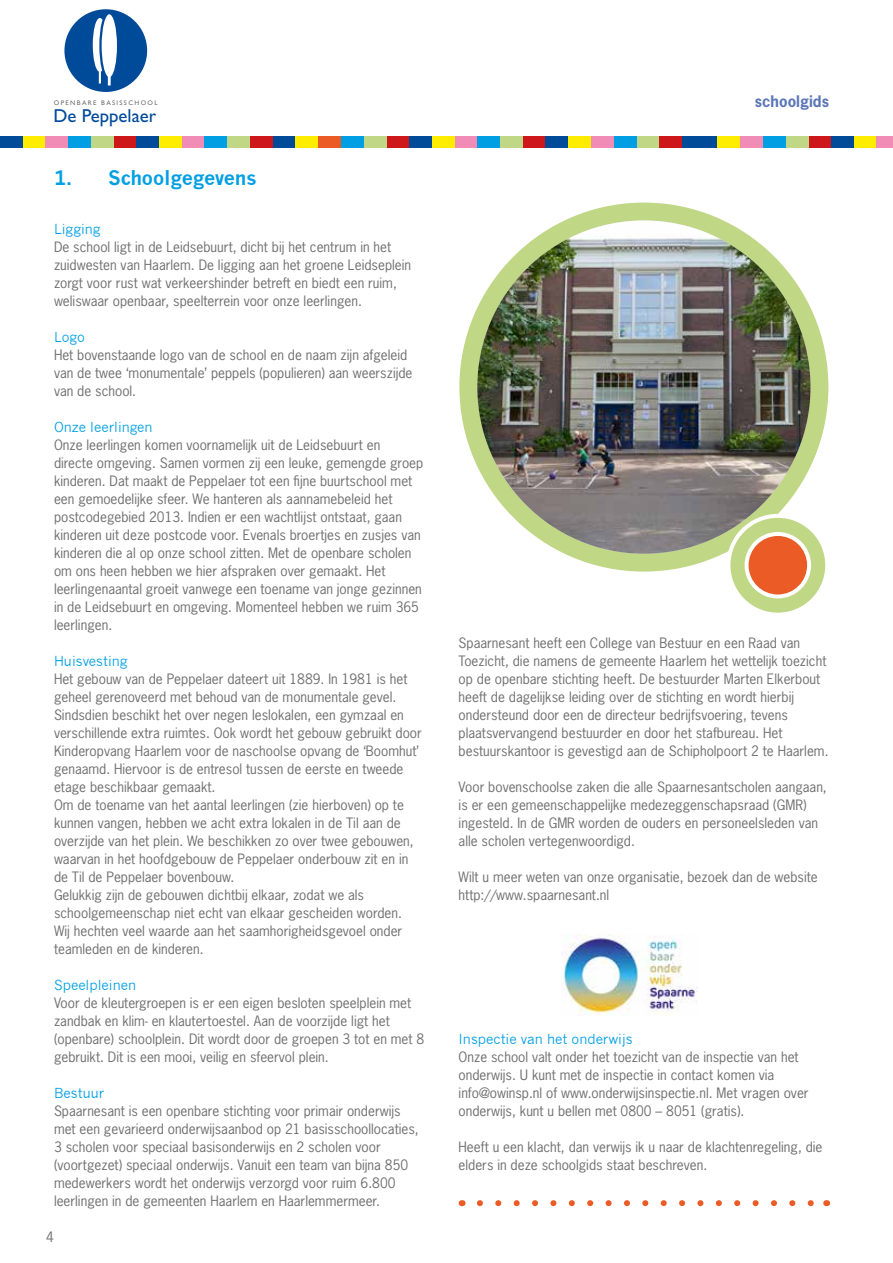
<style>
.page{position:relative;width:893px;height:1263px;background:#fff}
.page>*{position:absolute;margin:0;border:0;box-sizing:border-box;transform-origin:0 0}
.t1{font:700 19.5px "News Gothic";color:#009fe3}
.t2{font:18.75px "Gill Sans Std";color:#004a9a}
.t3{font:700 15px "News Gothic Std";color:#5c77b8}
.t4{font:13.5px/18px "News Gothic Std";color:#706f6f}
.t5{font:13.5px "News Gothic";color:#009fe3}
.t6{font:6.75px "Gill Sans Std";letter-spacing:.2em;color:#706f6f}
</style>
<div class="page">
<div style="left:64px;top:9px;width:83px;height:83px;background:#004a9a;border-radius:50%"></div>
<svg style="left:93px;top:14px;width:24px;height:71px"></svg>
<svg style="left:455px;top:198px;width:378px;height:378px;background:#cadd99"></svg>
<div style="left:451px;top:194px;width:386px;height:386px;border:9px solid #fff;border-radius:50%"></div>
<img style="left:477px;top:220px;width:333px;height:334px;border-radius:167px">
<svg style="left:480px;top:1200px;width:334px;height:6px"></svg>
<div style="left:273px;top:136px;width:23px;height:11px;background:#004a9a"></div>
<div style="left:296px;top:136px;width:22px;height:11px;background:#ffed00"></div>
<div style="left:318px;top:136px;width:23px;height:11px;background:#eb5b25"></div>
<div style="left:386px;top:136px;width:23px;height:11px;background:#cd171a"></div>
<div style="left:364px;top:136px;width:22px;height:11px;background:#c0d786"></div>
<div style="left:341px;top:136px;width:23px;height:11px;background:#009fe3"></div>
<div style="left:409px;top:136px;width:23px;height:11px;background:#004a9a"></div>
<div style="left:432px;top:136px;width:23px;height:11px;background:#ffed00"></div>
<div style="left:455px;top:136px;width:22px;height:11px;background:#f08cb5"></div>
<div style="left:523px;top:136px;width:23px;height:11px;background:#cd171a"></div>
<div style="left:500px;top:136px;width:23px;height:11px;background:#c0d786"></div>
<div style="left:477px;top:136px;width:23px;height:11px;background:#009fe3"></div>
<div style="left:0;top:136px;width:23px;height:11px;background:#004a9a"></div>
<div style="left:23px;top:136px;width:22px;height:11px;background:#ffed00"></div>
<div style="left:45px;top:136px;width:23px;height:11px;background:#f08cb5"></div>
<div style="left:114px;top:136px;width:22px;height:11px;background:#cd171a"></div>
<div style="left:91px;top:136px;width:23px;height:11px;background:#c0d786"></div>
<div style="left:68px;top:136px;width:23px;height:11px;background:#009fe3"></div>
<div style="left:136px;top:136px;width:23px;height:11px;background:#004a9a"></div>
<div style="left:159px;top:136px;width:23px;height:11px;background:#ffed00"></div>
<div style="left:182px;top:136px;width:23px;height:11px;background:#f08cb5"></div>
<div style="left:250px;top:136px;width:23px;height:11px;background:#cd171a"></div>
<div style="left:227px;top:136px;width:23px;height:11px;background:#c0d786"></div>
<div style="left:205px;top:136px;width:22px;height:11px;background:#009fe3"></div>
<div style="left:546px;top:136px;width:22px;height:11px;background:#004a9a"></div>
<div style="left:568px;top:136px;width:23px;height:11px;background:#ffed00"></div>
<div style="left:591px;top:136px;width:23px;height:11px;background:#f08cb5"></div>
<div style="left:659px;top:136px;width:23px;height:11px;background:#cd171a"></div>
<div style="left:636px;top:136px;width:23px;height:11px;background:#c0d786"></div>
<div style="left:614px;top:136px;width:22px;height:11px;background:#009fe3"></div>
<div style="left:682px;top:136px;width:23px;height:11px;background:#004a9a"></div>
<svg style="left:728px;top:516px;width:99px;height:99px;background:#c9dc97"></svg>
<div style="left:726px;top:514px;width:103px;height:103px;border:4px solid #fff;border-radius:50%"></div>
<div style="left:747px;top:534px;width:62px;height:62px;background:#eb5b25;border-radius:50%"></div>
<div style="left:745px;top:532px;width:66px;height:66px;border:4px solid #fff;border-radius:50%"></div>
<div style="left:695px;top:136px;width:22px;height:11px;background:#004a9a"></div>
<div style="left:717px;top:136px;width:23px;height:11px;background:#ffed00"></div>
<div style="left:740px;top:136px;width:23px;height:11px;background:#f08cb5"></div>
<div style="left:808px;top:136px;width:23px;height:11px;background:#cd171a"></div>
<div style="left:786px;top:136px;width:22px;height:11px;background:#c0d786"></div>
<div style="left:763px;top:136px;width:23px;height:11px;background:#009fe3"></div>
<div style="left:831px;top:136px;width:23px;height:11px;background:#004a9a"></div>
<div style="left:854px;top:136px;width:23px;height:11px;background:#ffed00"></div>
<div style="left:877px;top:136px;width:16px;height:11px;background:#f08cb5"></div>
<img style="left:561px;top:934px;width:137px;height:82px">
<p class="t6" style="left:54px;top:99px;width:105px">OPENBARE BASISSCHOOL</p>
<p class="t3" style="left:755px;top:92px;width:76px">schoolgids</p>
<h2 class="t2" style="left:54px;top:105px;width:104px">De Peppelaer</h2>
<h1 class="t1" style="left:54px;top:166px;width:204px">1. Schoolgegevens</h1>
<p class="t5" style="left:54px;top:221px;width:48px">Ligging</p>
<p class="t4" style="left:54px;top:238px;width:359px">De school ligt in de Leidsebuurt, dicht bij het centrum in het zuidwesten van Haarlem. De ligging aan het groene Leidseplein zorgt voor rust wat verkeershinder betreft en biedt een ruim, weliswaar openbaar, speelterrein voor onze leerlingen.</p>
<p class="t5" style="left:54px;top:329px;width:32px">Logo</p>
<p class="t4" style="left:54px;top:346px;width:360px">Het bovenstaande logo van de school en de naam zijn afgeleid van de twee ‘monumentale’ peppels (populieren) aan weerszijde van de school.</p>
<p class="t5" style="left:54px;top:419px;width:100px">Onze leerlingen</p>
<p class="t4" style="left:54px;top:436px;width:371px">Onze leerlingen komen voornamelijk uit de Leidsebuurt en<br>directe omgeving. Samen vormen zij een leuke, gemengde groep kinderen. Dat maakt de Peppelaer tot een fijne buurtschool met een gemoedelijke sfeer. We hanteren als aannamebeleid het postcodegebied 2013. Indien er een wachtlijst ontstaat, gaan kinderen uit deze postcode voor. Evenals broertjes en zusjes van kinderen die al op onze school zitten. Met de openbare scholen om ons heen hebben we hier afspraken over gemaakt. Het leerlingenaantal groeit vanwege een toename van jonge gezinnen in de Leidsebuurt en omgeving. Momenteel hebben we ruim 365 leerlingen.</p>
<p class="t5" style="left:54px;top:653px;width:75px">Huisvesting</p>
<p class="t4" style="left:54px;top:670px;width:369px">Het gebouw van de Peppelaer dateert uit 1889. In 1981 is het geheel gerenoveerd met behoud van de monumentale gevel.<br>Sindsdien beschikt het over negen leslokalen, een gymzaal en verschillende extra ruimtes. Ook wordt het gebouw gebruikt door Kinderopvang Haarlem voor de naschoolse opvang de ‘Boomhut’ genaamd. Hiervoor is de entresol tussen de eerste en tweede etage beschikbaar gemaakt.<br>Om de toename van het aantal leerlingen (zie hierboven) op te kunnen vangen, hebben we acht extra lokalen in de Til aan de overzijde van het plein. We beschikken zo over twee gebouwen, waarvan in het hoofdgebouw de Peppelaer onderbouw zit en in de Til de Peppelaer bovenbouw.<br>Gelukkig zijn de gebouwen dichtbij elkaar, zodat we als schoolgemeenschap niet echt van elkaar gescheiden worden.<br>Wij hechten veel waarde aan het saamhorigheidsgevoel onder teamleden en de kinderen.</p>
<p class="t5" style="left:54px;top:977px;width:84px">Speelpleinen</p>
<p class="t4" style="left:54px;top:994px;width:372px">Voor de kleutergroepen is er een eigen besloten speelplein met zandbak en klim- en klautertoestel. Aan de voorzijde ligt het (openbare) schoolplein. Dit wordt door de groepen 3 tot en met 8 gebruikt. Dit is een mooi, veilig en sfeervol plein.</p>
<p class="t5" style="left:54px;top:1085px;width:52px">Bestuur</p>
<p class="t4" style="left:54px;top:1102px;width:366px">Spaarnesant is een openbare stichting voor primair onderwijs met een gevarieerd onderwijsaanbod op 21 basisschoollocaties, 3 scholen voor speciaal basisonderwijs en 2 scholen voor (voortgezet) speciaal onderwijs. Vanuit een team van bijna 850 medewerkers wordt het onderwijs verzorgd voor ruim 6.800 leerlingen in de gemeenten Haarlem en Haarlemmermeer.</p>
<p class="t4" style="left:46px;top:1228px;width:9px">4</p>
<p class="t4" style="left:459px;top:634px;width:371px">Spaarnesant heeft een College van Bestuur en een Raad van Toezicht, die namens de gemeente Haarlem het wettelijk toezicht op de openbare stichting heeft. De bestuurder Marten Elkerbout heeft de dagelijkse leiding over de stichting en wordt hierbij ondersteund door een de directeur bedrijfsvoering, tevens plaatsvervangend bestuurder en door het stafbureau. Het bestuurskantoor is gevestigd aan de Schipholpoort 2 te Haarlem.</p>
<p class="t4" style="left:459px;top:778px;width:370px">Voor bovenschoolse zaken die alle Spaarnesantscholen aangaan, is er een gemeenschappelijke medezeggenschapsraad (GMR) ingesteld. In de GMR worden de ouders en personeelsleden van alle scholen vertegenwoordigd.</p>
<p class="t4" style="left:459px;top:868px;width:361px">Wilt u meer weten van onze organisatie, bezoek dan de website http://www.spaarnesant.nl</p>
<p class="t5" style="left:459px;top:1031px;width:176px">Inspectie van het onderwijs</p>
<p class="t4" style="left:459px;top:1048px;width:351px">Onze school valt onder het toezicht van de inspectie van het onderwijs. U kunt met de inspectie in contact komen via info@owinsp.nl of www.onderwijsinspectie.nl. Met vragen over onderwijs, kunt u bellen met 0800 – 8051 (gratis).</p>
<p class="t4" style="left:459px;top:1138px;width:365px">Heeft u een klacht, dan verwijs ik u naar de klachtenregeling, die elders in deze schoolgids staat beschreven.</p>
</div>
